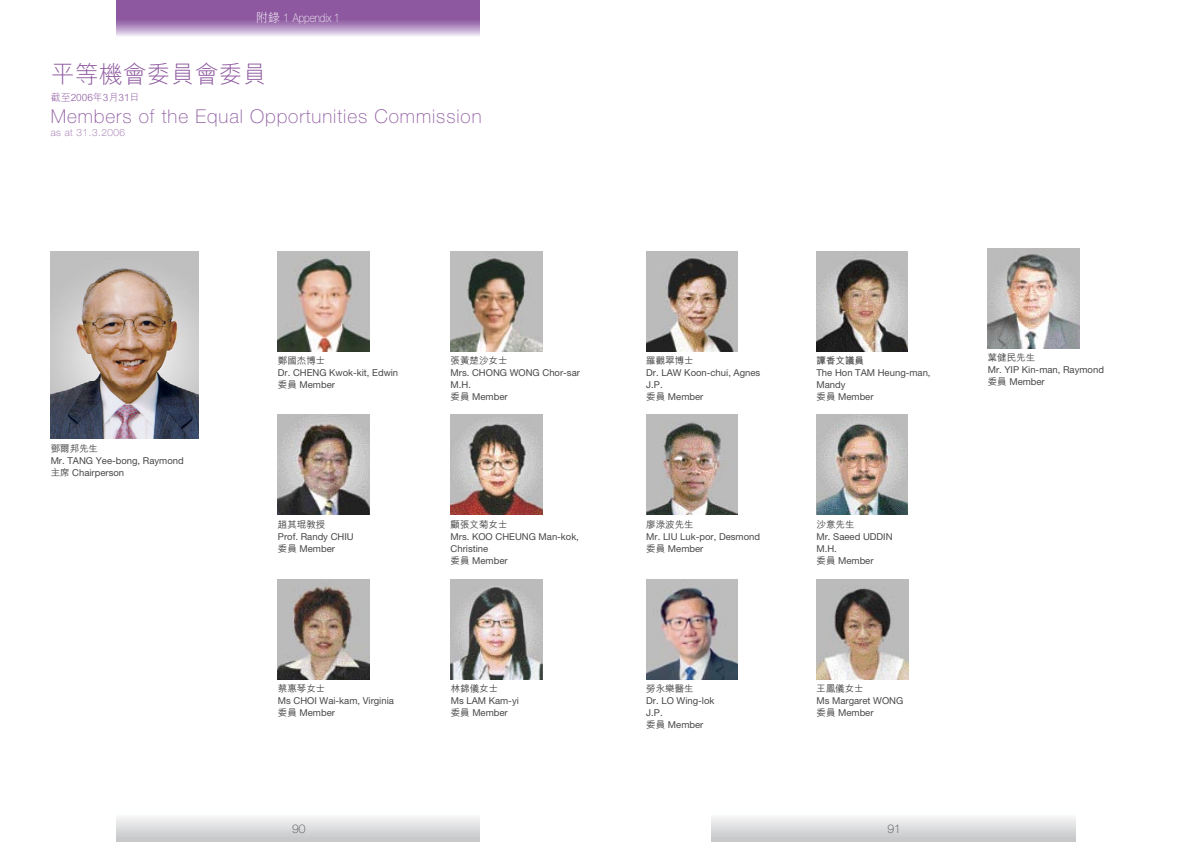
<style>
.page{position:relative;width:1191px;height:842px;background:#fff}
.page>*{position:absolute;margin:0;border:0;box-sizing:border-box;transform-origin:0 0}
.t1{font:300 24px "M Hei";color:#8d589f}
.t2{font:100 19px "Helvetica Neue";letter-spacing:.05em;color:#8d589f}
.t3{font:100 12px "Helvetica Neue";color:#fff;scale:.83 1}
.t4{font:100 12px "Helvetica Neue";color:#474749}
.t5{font:100 10px "Helvetica Neue";letter-spacing:.05em;color:#8d589f}
.t6{font:300 10px "M Hei";color:#8d589f}
.t7{font:9.5px/12px "Helvetica Neue";color:#474749}
.t8{font:500 9.5px "M Hei";color:#474749}
.t9{font:700 9.5px "M Hei";color:#474749}
.s1{font-family:"M Hei";font-weight:300}
.s2{font-family:"M Hei";font-weight:500}
</style>
<div class="page">
<svg style="left:116px;top:0;width:364px;height:36px;background:#a277b2"></svg>
<div style="left:711px;top:808px;width:364px;height:34px;background:linear-gradient(to bottom,#fff,#c4c5c7)"></div>
<img style="left:51px;top:251px;width:147px;height:188px">
<img style="left:646px;top:415px;width:91px;height:100px">
<img style="left:278px;top:251px;width:91px;height:100px">
<div style="left:116px;top:808px;width:364px;height:34px;background:linear-gradient(to bottom,#fff,#c4c5c7)"></div>
<img style="left:451px;top:579px;width:91px;height:100px">
<img style="left:646px;top:579px;width:91px;height:100px">
<img style="left:816px;top:415px;width:92px;height:100px">
<img style="left:988px;top:249px;width:91px;height:100px">
<img style="left:816px;top:251px;width:92px;height:100px">
<img style="left:450px;top:415px;width:92px;height:100px">
<img style="left:646px;top:251px;width:91px;height:100px">
<img style="left:450px;top:251px;width:92px;height:100px">
<img style="left:278px;top:415px;width:91px;height:100px">
<img style="left:278px;top:579px;width:91px;height:100px">
<img style="left:816px;top:579px;width:92px;height:100px">
<p class="t3" style="left:256px;top:11px;width:102px"><span class="s1">附錄</span> 1 Appendix 1</p>
<h1 class="t1" style="left:51px;top:61px;width:217px">平等機會委員會委員</h1>
<p class="t6" style="left:51px;top:92px;width:90px">截至2006年3月31日</p>
<h2 class="t2" style="left:51px;top:106px;width:432px">Members of the Equal Opportunities Commission</h2>
<p class="t5" style="left:51px;top:127px;width:76px">as at 31.3.2006</p>
<p class="t8" style="left:51px;top:443px;width:49px">鄧爾邦先生</p>
<p class="t7" style="left:51px;top:454px;width:135px">Mr. TANG Yee-bong, Raymond<span class="s2">主席</span> Chairperson</p>
<p class="t8" style="left:278px;top:356px;width:49px">鄭國杰博士</p>
<p class="t7" style="left:278px;top:367px;width:122px">Dr. CHENG Kwok-kit, Edwin<span class="s2">委員</span> Member</p>
<p class="t8" style="left:278px;top:519px;width:49px">趙其琨教授</p>
<p class="t7" style="left:278px;top:530px;width:77px">Prof. Randy CHIU<span class="s2">委員</span> Member</p>
<p class="t8" style="left:278px;top:684px;width:49px">蔡惠琴女士</p>
<p class="t7" style="left:278px;top:695px;width:117px">Ms CHOI Wai-kam, Virginia<span class="s2">委員</span> Member</p>
<p class="t4" style="left:292px;top:822px;width:15px">90</p>
<p class="t8" style="left:450px;top:356px;width:58px">張黃楚沙女士</p>
<p class="t7" style="left:450px;top:367px;width:131px">Mrs. CHONG WONG Chor-sar<br>M.H.<br><span class="s2">委員</span> Member</p>
<p class="t8" style="left:450px;top:519px;width:58px">顧張文菊女士</p>
<p class="t7" style="left:450px;top:530px;width:130px">Mrs. KOO CHEUNG Man-kok,<br>Christine<br><span class="s2">委員</span> Member</p>
<p class="t8" style="left:451px;top:683px;width:49px">林錦儀女士</p>
<p class="t7" style="left:451px;top:694px;width:70px">Ms LAM Kam-yi<span class="s2">委員</span> Member</p>
<p class="t8" style="left:646px;top:355px;width:49px">羅觀翠博士</p>
<p class="t7" style="left:646px;top:366px;width:116px">Dr. LAW Koon-chui, Agnes<br>J.P.<br><span class="s2">委員</span> Member</p>
<p class="t8" style="left:646px;top:519px;width:49px">廖淥波先生</p>
<p class="t7" style="left:646px;top:530px;width:115px">Mr. LIU Luk-por, Desmond<span class="s2">委員</span> Member</p>
<p class="t8" style="left:646px;top:683px;width:49px">勞永樂醫生</p>
<p class="t7" style="left:646px;top:694px;width:70px">Dr. LO Wing-lok<br>J.P.<br><span class="s2">委員</span> Member</p>
<p class="t9" style="left:816px;top:356px;width:49px">譚香文議員</p>
<p class="t7" style="left:816px;top:366px;width:116px">The Hon TAM Heung-man,<br>Mandy<br><span class="s2">委員</span> Member</p>
<p class="t8" style="left:816px;top:519px;width:39px">沙意先生</p>
<p class="t7" style="left:816px;top:530px;width:78px">Mr. Saeed UDDIN<br>M.H.<br><span class="s2">委員</span> Member</p>
<p class="t8" style="left:816px;top:683px;width:49px">王鳳儀女士</p>
<p class="t7" style="left:816px;top:694px;width:88px">Ms Margaret WONG<span class="s2">委員</span> Member</p>
<p class="t4" style="left:887px;top:822px;width:15px">91</p>
<p class="t8" style="left:987px;top:353px;width:49px">葉健民先生</p>
<p class="t7" style="left:987px;top:364px;width:118px">Mr. YIP Kin-man, Raymond<span class="s2">委員</span> Member</p>
</div>
